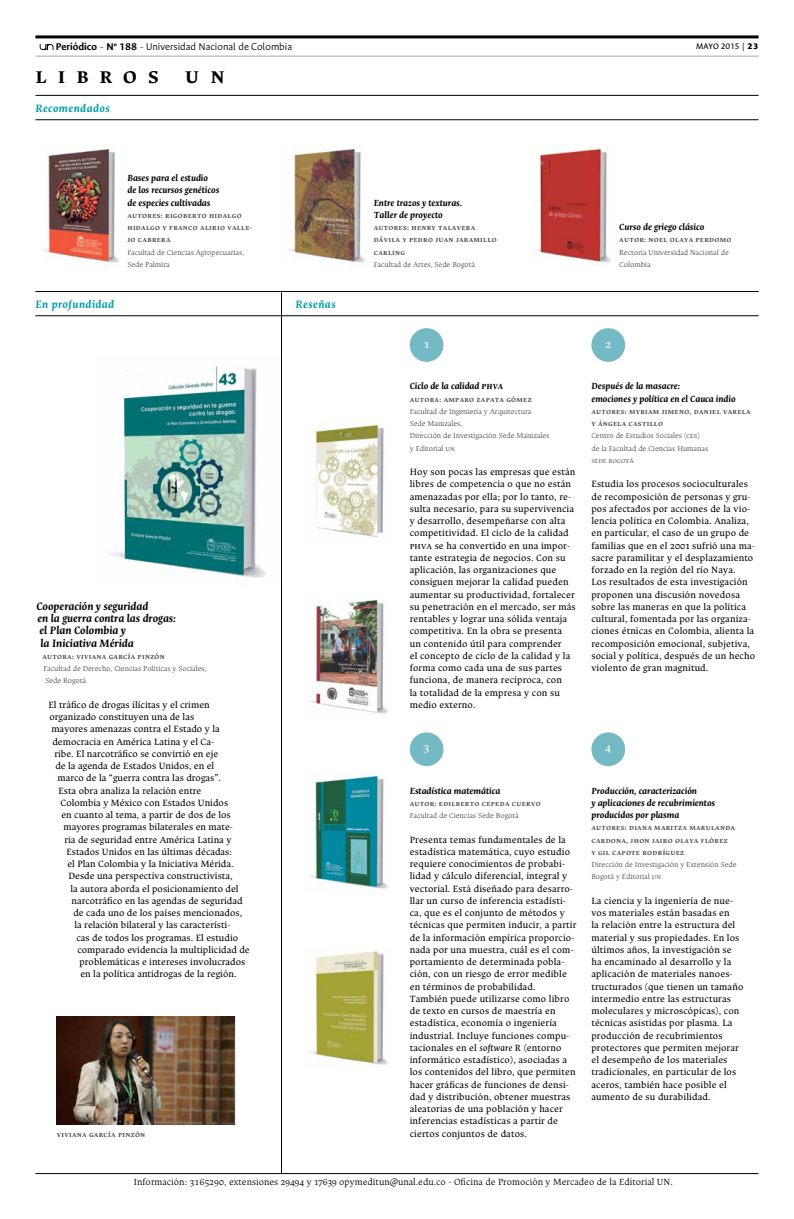
<style>
.page{position:relative;width:794px;height:1219px;background:#fff}
.page>*{position:absolute;margin:0;border:0;box-sizing:border-box;transform-origin:0 0}
.t1{font:700 23px "Ancizar Serif";color:#000}
.t2{font:italic 700 12px/12.2px "Ancizar Serif";color:#000}
.t3{font:italic 700 12px "Ancizar Serif";letter-spacing:.04em;color:#009da8}
.t4{font:12px "Ancizar Serif";color:#fff}
.t5{font:300 11px "Ancizar Sans";color:#000}
.t6{font:10.2px/12.3px "Ancizar Serif";letter-spacing:.01em;color:#000}
.t7{font:italic 700 10px/12.2px "Ancizar Serif";color:#000}
.t8{font:300 10px "Ancizar Serif";color:#000}
.t9{font:9px "Ancizar Sans";color:#000}
.t10{font:300 8px/12.2px "Ancizar Serif";letter-spacing:-.01em;color:#4c4c4e}
.t11{font:700 8px/12.2px "Ancizar Serif";letter-spacing:.04em;color:#4c4c4e}
.s1{font-weight:700}
.s2{font-size:9px}
.s3{font-weight:900}
.s4{font-style:italic}
</style>
<div class="page">
<hr style="left:35px;top:35px;width:723px;height:3px;background:#000">
<hr style="left:35px;top:56px;width:723px;height:1px;background:#a7a9ac">
<svg style="left:40px;top:44px;width:14px;height:6px"></svg>
<hr style="left:35px;top:1173px;width:723px;height:1px;background:#000">
<hr style="left:281px;top:292px;width:1px;height:881px;background:#000">
<hr style="left:35px;top:316px;width:723px;height:1px;background:#000">
<hr style="left:35px;top:291px;width:723px;height:1px;background:#000">
<hr style="left:35px;top:95px;width:723px;height:1px;background:#000">
<hr style="left:35px;top:120px;width:723px;height:1px;background:#000">
<img style="left:43px;top:148px;width:76px;height:120px">
<img style="left:289px;top:144px;width:76px;height:119px">
<img style="left:535px;top:144px;width:76px;height:124px">
<img style="left:112px;top:366px;width:154px;height:213px">
<div style="left:410px;top:328px;width:33px;height:34px;background:#74bac4;border-radius:50%"></div>
<div style="left:410px;top:732px;width:33px;height:34px;background:#74bac4;border-radius:50%"></div>
<div style="left:591px;top:328px;width:34px;height:34px;background:#74bac4;border-radius:50%"></div>
<div style="left:591px;top:732px;width:34px;height:34px;background:#74bac4;border-radius:50%"></div>
<img style="left:314px;top:420px;width:70px;height:117px">
<img style="left:310px;top:771px;width:79px;height:118px">
<img style="left:310px;top:600px;width:79px;height:114px">
<img style="left:310px;top:950px;width:79px;height:115px">
<img style="left:57px;top:1016px;width:177px;height:109px">
<p class="t5" style="left:56px;top:40px;width:238px"><span class="s1">Periódico</span> <span class="s2">–</span> <span class="s1">Nº 188</span> <span class="s2">–</span> Universidad Nacional de Colombia</p>
<p class="t9" style="left:696px;top:41px;width:64px">MAYO 2015 | <span class="s3">23</span></p>
<h1 class="t1" style="left:35px;top:62px;width:22px">LIBROS</h1>
<h1 class="t1" style="left:185px;top:62px;width:41px">u n</h1>
<p class="t3" style="left:35px;top:101px;width:76px">Recomendados</p>
<p class="t7" style="left:127px;top:172px;width:93px">Bases para el estudio de los recursos genéticos de especies cultivadas</p>
<p class="t11" style="left:127px;top:209px;width:126px">Autores: Rigoberto Hidalgo<br>Hidalgo y Franco Alirio Valle&shy;jo Cabrera</p>
<p class="t10" style="left:127px;top:246px;width:118px">Facultad de Ciencias Agropecuarias,<br>Sede Palmira</p>
<p class="t3" style="left:35px;top:297px;width:80px">En profundidad</p>
<p class="t3" style="left:295px;top:297px;width:42px">Reseñas</p>
<p class="t2" style="left:36px;top:600px;width:141px">Cooperación y seguridad<br>en la guerra contra las drogas: el Plan Colombia y<br>la Iniciativa Mérida</p>
<p class="t11" style="left:42px;top:650px;width:124px">Autora: Viviana García Pinzón</p>
<p class="t10" style="left:43px;top:662px;width:165px">Facultad de Derecho, Ciencias Políticas y Sociales,<br>Sede Bogotá</p>
<p class="t6" style="left:48px;top:699px;width:163px">El tráfico de drogas ilícitas y el crimen</p>
<p class="t6" style="left:49px;top:711px;width:146px">organizado constituyen una de las</p>
<p class="t6" style="left:51px;top:723px;width:170px">mayores amenazas contra el Estado y la</p>
<p class="t6" style="left:52px;top:735px;width:163px">democracia en América Latina y el Ca-</p>
<p class="t6" style="left:54px;top:748px;width:165px">ribe. El narcotráfico se convirtió en eje</p>
<p class="t6" style="left:55px;top:760px;width:160px">de la agenda de Estados Unidos, en el</p>
<p class="t6" style="left:57px;top:772px;width:165px">marco de la “guerra contra las drogas”.</p>
<p class="t6" style="left:58px;top:784px;width:144px">Esta obra analiza la relación entre</p>
<p class="t6" style="left:60px;top:797px;width:169px">Colombia y México con Estados Unidos</p>
<p class="t6" style="left:61px;top:809px;width:171px">en cuanto al tema, a partir de dos de los</p>
<p class="t6" style="left:63px;top:821px;width:171px">mayores programas bilaterales en mate-</p>
<p class="t6" style="left:64px;top:833px;width:168px">ria de seguridad entre América Latina y</p>
<p class="t6" style="left:66px;top:846px;width:167px">Estados Unidos en las últimas décadas:</p>
<p class="t6" style="left:67px;top:858px;width:168px">el Plan Colombia y la Iniciativa Mérida.</p>
<p class="t6" style="left:68px;top:870px;width:166px">Desde una perspectiva constructivista,</p>
<p class="t6" style="left:70px;top:882px;width:170px">la autora aborda el posicionamiento del</p>
<p class="t6" style="left:71px;top:895px;width:173px">narcotráfico en las agendas de seguridad</p>
<p class="t6" style="left:73px;top:907px;width:170px">de cada uno de los países mencionados,</p>
<p class="t6" style="left:74px;top:919px;width:157px">la relación bilateral y las característi-</p>
<p class="t6" style="left:76px;top:931px;width:163px">cas de todos los programas. El estudio</p>
<p class="t6" style="left:77px;top:944px;width:174px">comparado evidencia la multiplicidad de</p>
<p class="t6" style="left:79px;top:956px;width:167px">problemáticas e intereses involucrados</p>
<p class="t6" style="left:80px;top:968px;width:157px">en la política antidrogas de la región.</p>
<p class="t11" style="left:57px;top:1128px;width:90px">Viviana García Pinzón</p>
<p class="t7" style="left:374px;top:196px;width:90px">Entre trazos y texturas.<br>Taller de proyecto</p>
<p class="t11" style="left:374px;top:222px;width:124px">Autores: Henry Talavera<br>Dávila y Pedro Juan Jaramillo<br>Carling</p>
<p class="t10" style="left:374px;top:258px;width:103px">Facultad de Artes, Sede Bogotá</p>
<p class="t7" style="left:619px;top:221px;width:87px">Curso de griego clásico</p>
<p class="t11" style="left:619px;top:234px;width:114px">Autor: Noel Olaya Perdomo</p>
<p class="t10" style="left:619px;top:246px;width:111px">Rectoría Universidad Nacional de<br>Colombia</p>
<p class="t4" style="left:424px;top:337px;width:6px">1</p>
<p class="t7" style="left:410px;top:380px;width:95px">Ciclo de la calidad phva</p>
<p class="t11" style="left:410px;top:393px;width:123px">Autora: Amparo Zapata Gómez</p>
<p class="t10" style="left:410px;top:405px;width:141px">Facultad de Ingeniería y Arquitectura<br>Sede Manizales,<br>Dirección de Investigación Sede Manizales y Editorial un</p>
<p class="t6" style="left:410px;top:466px;width:167px">Hoy son pocas las empresas que están libres de competencia o que no están amenazadas por ella; por lo tanto, re&shy;sulta necesario, para su supervivencia y desarrollo, desempeñarse con alta competitividad. El ciclo de la calidad phva se ha convertido en una impor&shy;tante estrategia de negocios. Con su aplicación, las organizaciones que consiguen mejorar la calidad pueden aumentar su productividad, fortalecer su penetración en el mercado, ser más rentables y lograr una sólida ventaja competitiva. En la obra se presenta un contenido útil para comprender<br>el concepto de ciclo de la calidad y la forma como cada una de sus partes funciona, de manera recíproca, con<br>la totalidad de la empresa y con su medio externo.</p>
<p class="t4" style="left:605px;top:337px;width:7px">2</p>
<p class="t7" style="left:591px;top:380px;width:146px">Después de la masacre:<br>emociones y política en el Cauca indio</p>
<p class="t11" style="left:591px;top:405px;width:161px">Autores: Myriam Jimeno, Daniel Varela y Ángela Castillo</p>
<p class="t10" style="left:591px;top:430px;width:118px">Centro de Estudios Sociales (ces) de la Facultad de Ciencias Humanas<br>Sede Bogotá</p>
<p class="t6" style="left:591px;top:478px;width:165px">Estudia los procesos socioculturales de recomposición de personas y gru&shy;pos afectados por acciones de la vio&shy;lencia política en Colombia. Analiza, en particular, el caso de un grupo de familias que en el 2001 sufrió una ma&shy;sacre paramilitar y el desplazamiento forzado en la región del río Naya.<br>Los resultados de esta investigación proponen una discusión novedosa sobre las maneras en que la política cultural, fomentada por las organiza&shy;ciones étnicas en Colombia, alienta la recomposición emocional, subjetiva, social y política, después de un hecho violento de gran magnitud.</p>
<p class="t4" style="left:424px;top:740px;width:7px">3</p>
<p class="t7" style="left:410px;top:784px;width:92px">Estadística matemática</p>
<p class="t11" style="left:410px;top:797px;width:132px">Autor: Edilberto Cepeda Cuervo</p>
<p class="t10" style="left:410px;top:809px;width:110px">Facultad de Ciencias Sede Bogotá</p>
<p class="t6" style="left:410px;top:833px;width:168px">Presenta temas fundamentales de la estadística matemática, cuyo estudio requiere conocimientos de probabi&shy;lidad y cálculo diferencial, integral y vectorial. Está diseñado para desarro&shy;llar un curso de inferencia estadísti&shy;ca, que es el conjunto de métodos y técnicas que permiten inducir, a partir de la información empírica proporcio&shy;nada por una muestra, cuál es el com&shy;portamiento de determinada pobla&shy;ción, con un riesgo de error medible en términos de probabilidad.<br>También puede utilizarse como libro de texto en cursos de maestría en estadística, economía o ingeniería industrial. Incluye funciones compu&shy;tacionales en el <span class="s4">software</span> R (entorno informático estadístico), asociadas a los contenidos del libro, que permiten hacer gráficas de funciones de densi&shy;dad y distribución, obtener muestras aleatorias de una población y hacer inferencias estadísticas a partir de ciertos conjuntos de datos.</p>
<p class="t4" style="left:605px;top:740px;width:7px">4</p>
<p class="t7" style="left:591px;top:784px;width:125px">Producción, caracterización<br>y aplicaciones de recubrimientos producidos por plasma</p>
<p class="t11" style="left:591px;top:822px;width:145px">Autores: Diana Maritza Marulanda<br>Cardona, Jhon Jairo Olaya Flórez<br>y Gil Capote Rodríguez</p>
<p class="t10" style="left:591px;top:858px;width:147px">Dirección de Investigación y Extensión Sede<br>Bogotá y Editorial un</p>
<p class="t6" style="left:591px;top:895px;width:153px">La ciencia y la ingeniería de nue&shy;vos materiales están basadas en<br>la relación entre la estructura del material y sus propiedades. En los últimos años, la investigación se ha encaminado al desarrollo y la aplicación de materiales nanoes&shy;tructurados (que tienen un tamaño intermedio entre las estructuras moleculares y microscópicas), con técnicas asistidas por plasma. La producción de recubrimientos protectores que permiten mejorar el desempeño de los materiales tradicionales, en particular de los aceros, también hace posible el aumento de su durabilidad.</p>
<p class="t8" style="left:134px;top:1176px;width:540px">Información: 3165290, extensiones 29494 y 17639 opymeditun@unal.edu.co - Oficina de Promoción y Mercadeo de la Editorial UN.</p>
</div>
